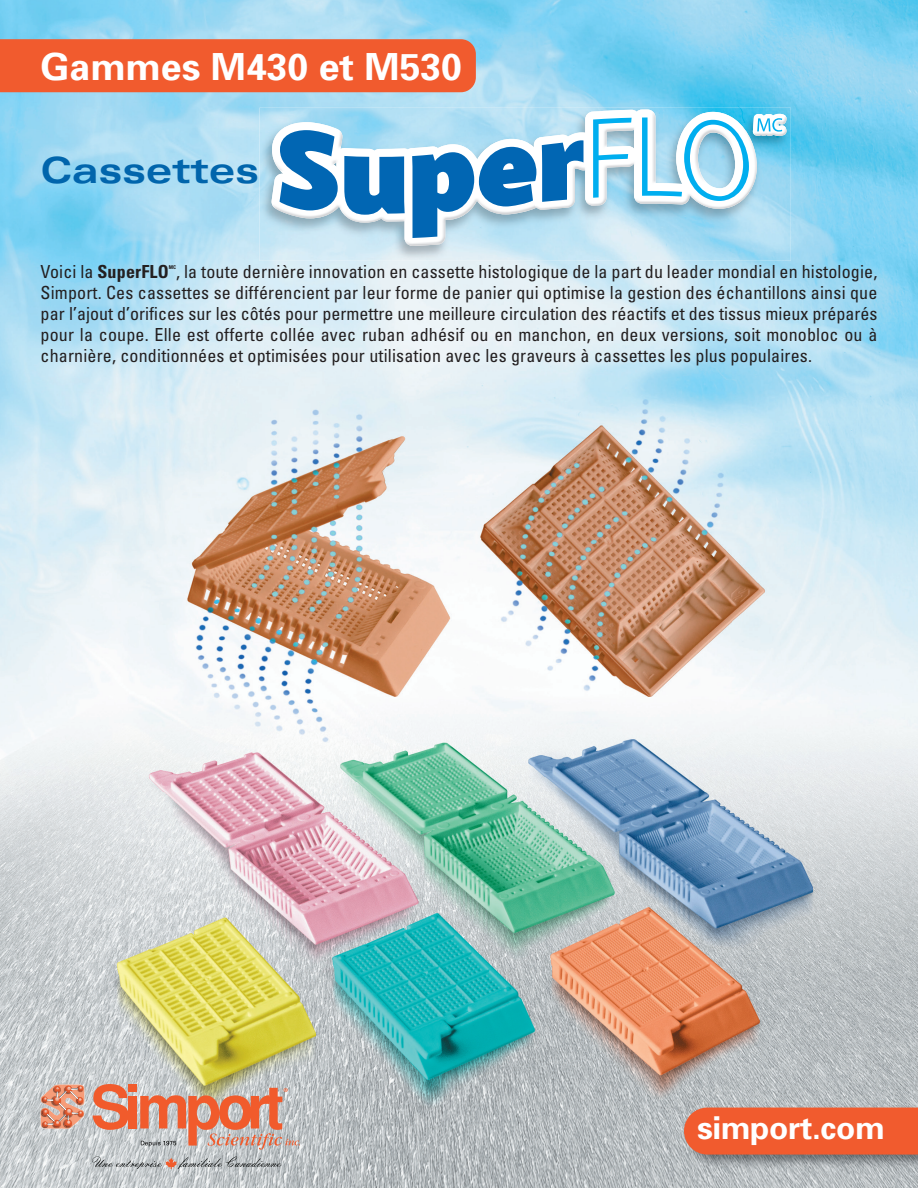
<style>
.page{position:relative;width:918px;height:1188px;background:#fff}
.page>*{position:absolute;margin:0;border:0;box-sizing:border-box;transform-origin:0 0}
.t1{font:700 37.35px "Univers";color:#fff}
.t2{font:700 expanded 36px "Univers";letter-spacing:-.01em;color:#0165ac}
.t3{font:700 31.5px "Univers";letter-spacing:-.01em;color:#fff}
.t4{font:condensed 18px/21px "Univers";letter-spacing:.01em;color:#231f20;text-align:justify}
.t5{font:700 condensed 5.25px "Univers";color:#231f20}
.s1{font-weight:700}
</style>
<div class="page">
<img style="left:0;top:0;width:918px;height:1188px">
<div style="left:0;top:39px;width:476px;height:53px;background:#f15b2e"></div>
<img style="left:682px;top:1105px;width:236px;height:65px">
<div style="left:684px;top:1108px;width:234px;height:47px;background:#f15b2e"></div>
<svg style="left:93px;top:1084px;width:38px;height:46px;background:#df8e74"></svg>
<div style="left:129px;top:1085px;width:8px;height:7px;background:#f15b2c"></div>
<div style="left:129px;top:1096px;width:8px;height:32px;background:#f15b2c"></div>
<svg style="left:40px;top:1085px;width:44px;height:44px;background:#db9880"></svg>
<svg style="left:92px;top:1157px;width:189px;height:12px;background:#b0b0b1"></svg>
<svg style="left:140px;top:1088px;width:160px;height:62px;background:#d2a090"></svg>
<img style="left:259px;top:108px;width:532px;height:153px">
<img style="left:272px;top:122px;width:70px;height:96px">
<img style="left:336px;top:148px;width:68px;height:75px">
<img style="left:407px;top:244px;width:34px;height:2px">
<img style="left:404px;top:144px;width:73px;height:100px">
<img style="left:473px;top:139px;width:61px;height:41px">
<img style="left:474px;top:180px;width:63px;height:34px">
<img style="left:534px;top:132px;width:51px;height:78px">
<img style="left:593px;top:110px;width:44px;height:2px">
<img style="left:585px;top:112px;width:52px;height:94px">
<svg style="left:637px;top:110px;width:16px;height:2px"></svg>
<img style="left:634px;top:112px;width:42px;height:92px">
<img style="left:676px;top:112px;width:81px;height:97px">
<img style="left:280px;top:130px;width:58px;height:80px">
<img style="left:344px;top:156px;width:61px;height:59px">
<img style="left:412px;top:152px;width:62px;height:86px">
<img style="left:479px;top:147px;width:57px;height:59px">
<img style="left:542px;top:140px;width:42px;height:62px">
<img style="left:593px;top:118px;width:39px;height:80px">
<img style="left:642px;top:117px;width:40px;height:80px">
<img style="left:684px;top:120px;width:65px;height:81px">
<img style="left:753px;top:114px;width:17px;height:22px">
<img style="left:770px;top:114px;width:17px;height:22px">
<img style="left:757px;top:118px;width:25px;height:14px">
<h1 class="t1" style="left:40px;top:42px;width:423px">Gammes M430 et M530</h1>
<h2 class="t2" style="left:40px;top:150px;width:220px">Cassettes</h2>
<p class="t4" style="left:40px;top:261px;width:838px">Voici la <span class="s1">SuperFLO</span> , la toute dernière innovation en cassette histologique de la part du leader mondial en histologie,</p>
<p class="t5" style="left:169px;top:264px;width:9px">MC</p>
<p class="t4" style="left:40px;top:282px;width:839px">Simport. Ces cassettes se différencient par leur forme de panier qui optimise la gestion des échantillons ainsi que par l’ajout d’orifices sur les côtés pour permettre une meilleure circulation des réactifs et des tissus mieux préparés pour la coupe. Elle est offerte collée avec ruban adhésif ou en manchon, en deux versions, soit monobloc ou à charnière, conditionnées et optimisées pour utilisation avec les graveurs à cassettes les plus populaires.</p>
<h3 class="t3" style="left:697px;top:1108px;width:189px">simport.com</h3>
</div>
